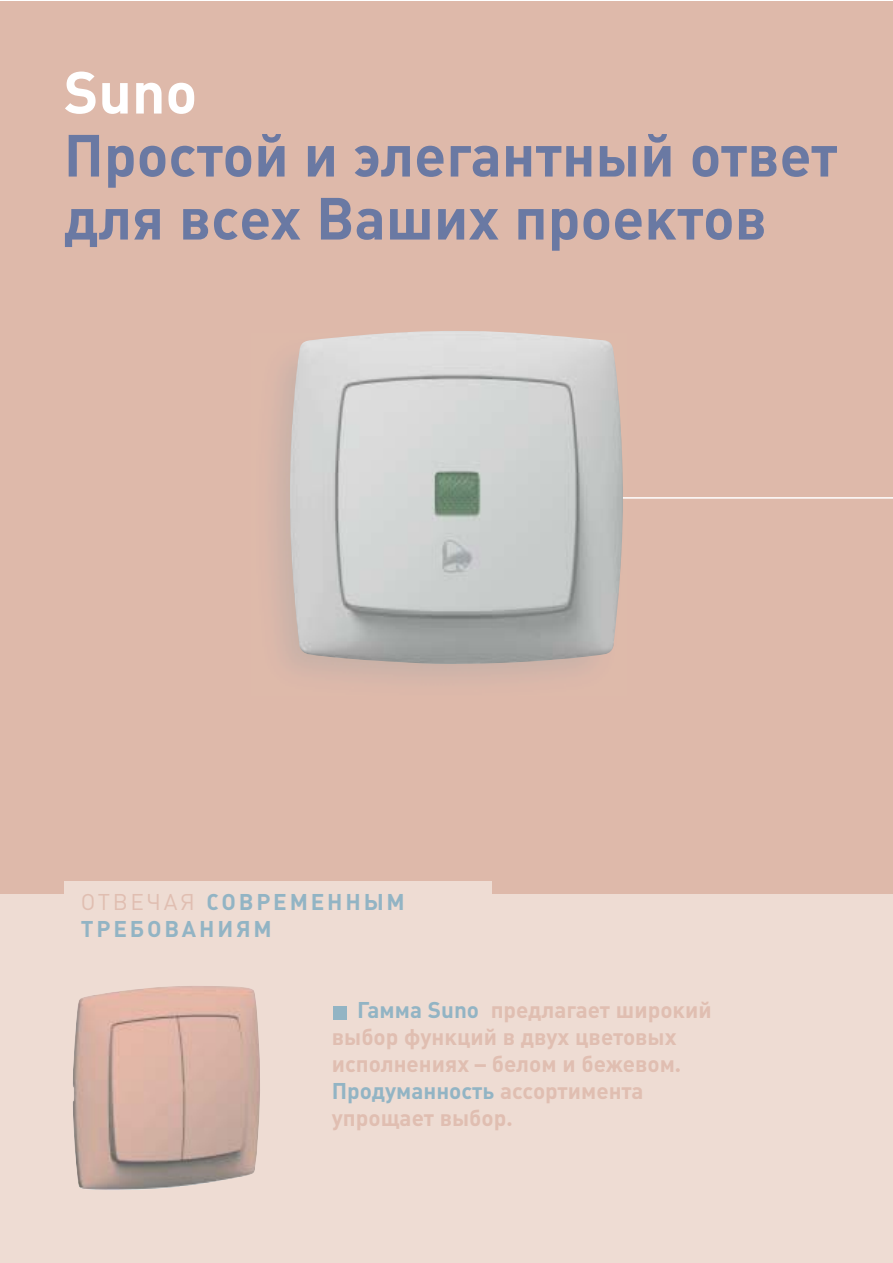
<style>
.page{position:relative;width:893px;height:1263px;background:#fff}
.page>*{position:absolute;margin:0;border:0;box-sizing:border-box;transform-origin:0 0}
.t1{font:700 58.5px/63px "Plumb";color:#6a79a3}
.t2{font:700 58.5px "Plumb";color:#fff}
.t3{font:700 22.5px/27px "Plumb";color:#e0beb1}
.t4{font:700 22.5px/27px "Plumb";letter-spacing:.125em;color:#92b4c4}
.s1{font-weight:400;color:#e0beb1}
.s2{color:#92b4c4}
</style>
<div class="page">
<div style="left:0;top:2px;width:892px;height:892px;background:#deb9aa"></div>
<div style="left:0;top:894px;width:892px;height:369px;background:#eedcd3"></div>
<hr style="left:367px;top:497px;width:525px;height:2px;background:#fff">
<div style="left:64px;top:881px;width:427px;height:21px;background:#eedcd3"></div>
<div style="left:333px;top:1007px;width:13px;height:13px;background:#92b4c4"></div>
<img style="left:73px;top:986px;width:187px;height:204px">
<img style="left:289px;top:331px;width:335px;height:334px">
<h1 class="t2" style="left:64px;top:72px;width:135px">Suno</h1>
<h1 class="t1" style="left:64px;top:131px;width:775px">Простой и элегантный ответ для всех Ваших проектов</h1>
<p class="t4" style="left:81px;top:891px;width:325px"><span class="s1">ОТВЕЧАЯ</span> СОВРЕМЕННЫМ<br>ТРЕБОВАНИЯМ</p>
<p class="t3" style="left:332px;top:999px;width:381px;text-indent:25px"><span class="s2">Гамма Suno</span> предлагает широкий выбор функций в двух цветовых исполнениях – белом и бежевом.<br><span class="s2">Продуманность</span> ассортимента упрощает выбор.</p>
</div>
